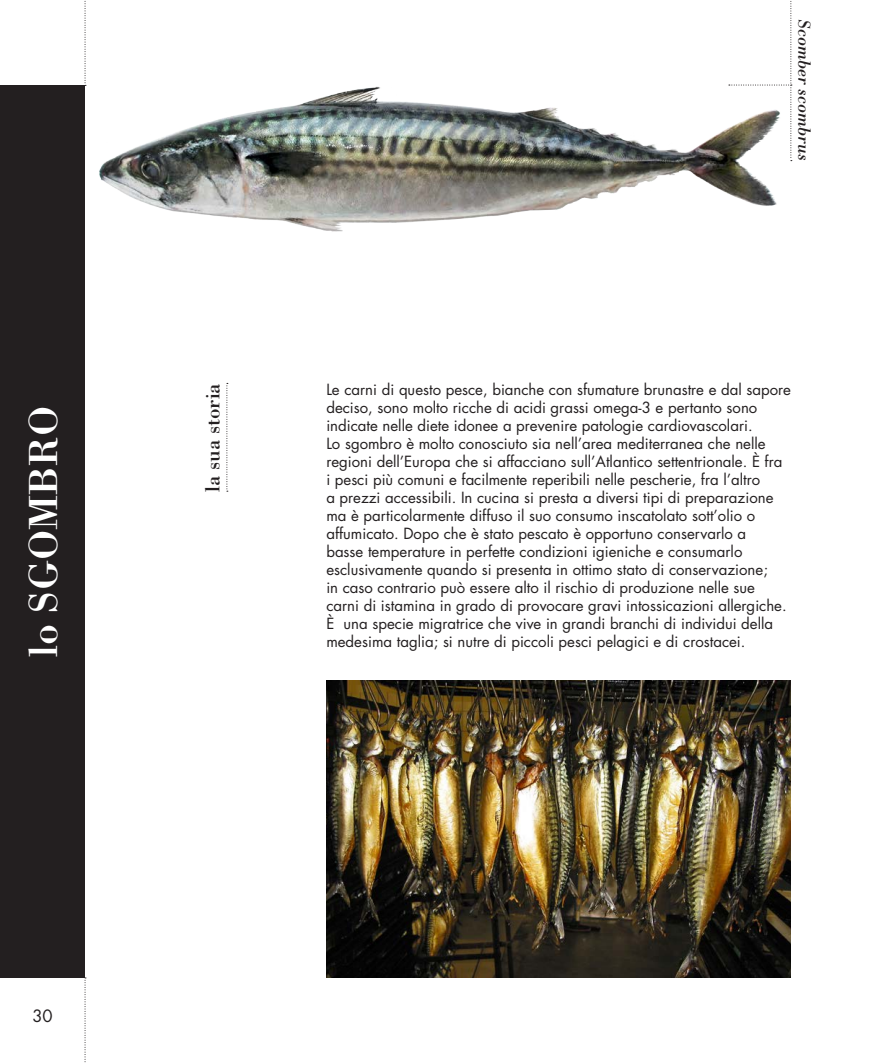
<style>
.page{position:relative;width:876px;height:1063px;background:#fff}
.page>*{position:absolute;margin:0;border:0;box-sizing:border-box;transform-origin:0 0}
.t1{font:42px "Bodoni Std";color:#fff}
.t2{font:21px "Bodoni Std";color:#231f20}
.t3{font:italic 18px "Bodoni Std";color:#231f20}
.t4{font:16.5px "Futura Std";color:#231f20}
.t5{font:15px/18px "Futura Std";color:#231f20}
</style>
<div class="page">
<div style="left:0;top:86px;width:85px;height:892px;background:#231f20"></div>
<svg style="left:85px;top:978px;width:1px;height:85px"></svg>
<svg style="left:85px;top:0;width:1px;height:85px"></svg>
<svg style="left:227px;top:383px;width:1px;height:109px"></svg>
<svg style="left:729px;top:1px;width:63px;height:160px"></svg>
<img style="left:85px;top:85px;width:697px;height:147px">
<img style="left:326px;top:681px;width:465px;height:297px">
<p class="t1" style="left:18px;top:657px;width:252px;rotate:-90deg">lo SGOMBRO</p>
<p class="t4" style="left:32px;top:1006px;width:22px">30</p>
<p class="t3" style="left:815px;top:19px;width:144px;rotate:90deg">Scomber scombrus</p>
<h2 class="t2" style="left:200px;top:492px;width:110px;rotate:-90deg">la sua storia</h2>
<p class="t5" style="left:326px;top:381px;width:466px">Le carni di questo pesce, bianche con sfumature brunastre e dal sapore deciso, sono molto ricche di acidi grassi omega-3 e pertanto sono indicate nelle diete idonee a prevenire patologie cardiovascolari.<br>Lo sgombro è molto conosciuto sia nell’area mediterranea che nelle regioni dell’Europa che si affacciano sull’Atlantico settentrionale. È fra<br>i pesci più comuni e facilmente reperibili nelle pescherie, fra l’altro<br>a prezzi accessibili. In cucina si presta a diversi tipi di preparazione ma è particolarmente diffuso il suo consumo inscatolato sott’olio o affumicato. Dopo che è stato pescato è opportuno conservarlo a<br>basse temperature in perfette condizioni igieniche e consumarlo esclusivamente quando si presenta in ottimo stato di conservazione;<br>in caso contrario può essere alto il rischio di produzione nelle sue carni di istamina in grado di provocare gravi intossicazioni allergiche.<br>È una specie migratrice che vive in grandi branchi di individui della medesima taglia; si nutre di piccoli pesci pelagici e di crostacei.</p>
</div>
